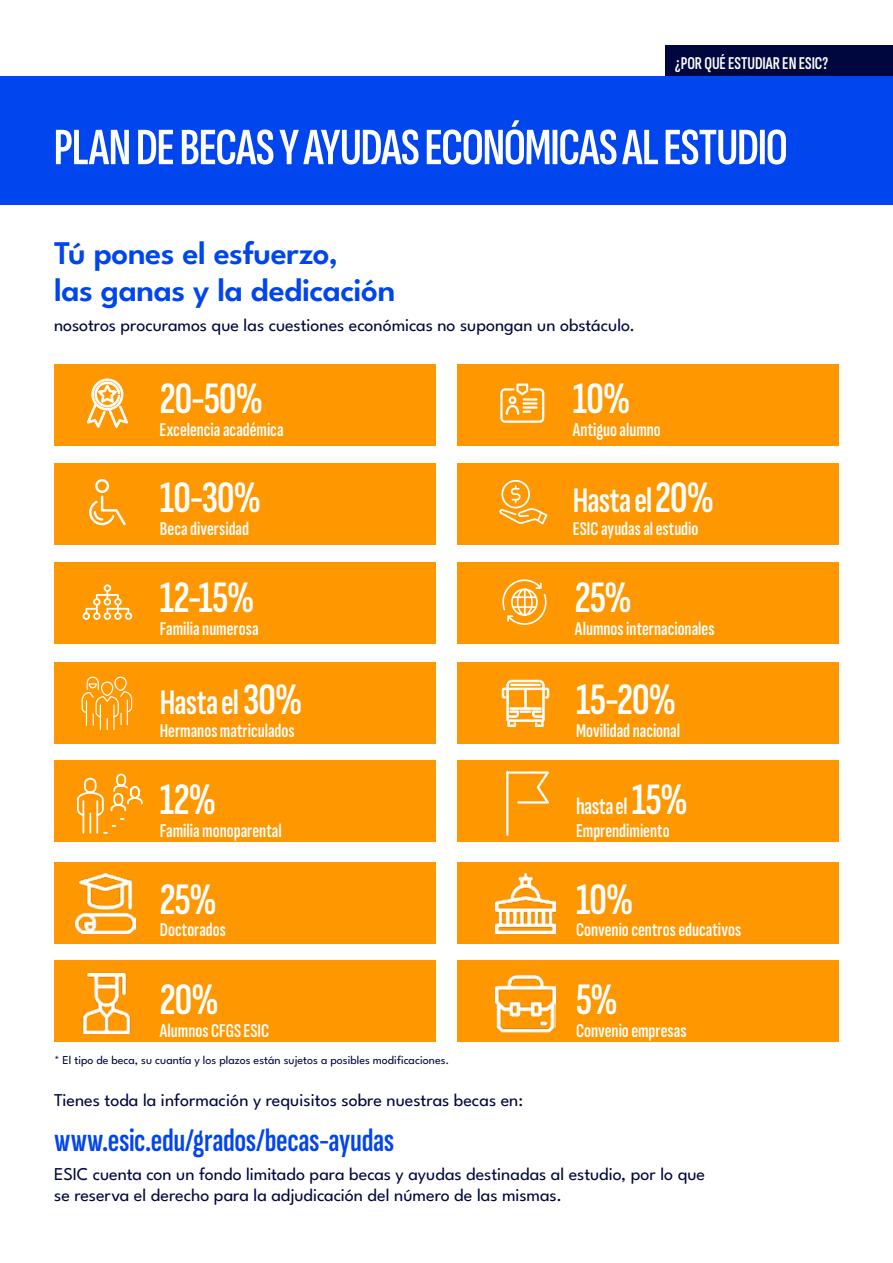
<style>
.page{position:relative;width:893px;height:1263px;background:#fff}
.page>*{position:absolute;margin:0;border:0;box-sizing:border-box;transform-origin:0 0}
.t1{font:600 extra-condensed 52.5px "Sofia Sans";letter-spacing:-.025em;color:#fff}
.t2{font:600 extra-condensed 45px "Sofia Sans";letter-spacing:-.015em;color:#fff}
.t3{font:600 extra-condensed 36px "Sofia Sans";letter-spacing:-.025em;color:#fff}
.t4{font:600 33px/37.5px "League Spartan";letter-spacing:-.015em;color:#0045ee}
.t5{font:600 extra-condensed 33px "Sofia Sans";letter-spacing:-.01em;color:#0045ee}
.t6{font:600 extra-condensed 24px "Sofia Sans";letter-spacing:-.02em;color:#fff}
.t7{font:600 extra-condensed 19.5px "Sofia Sans";color:#fff}
.t8{font:18px/21px "League Spartan";color:#00073e}
.t9{font:600 extra-condensed 18px "Sofia Sans";color:#fff}
.t10{font:12px "League Spartan";color:#00073e}
.s1{font-size:45px}
</style>
<div class="page">
<div style="left:665px;top:45px;width:228px;height:31px;background:#00073e"></div>
<div style="left:0;top:76px;width:893px;height:129px;background:#0045ee"></div>
<div style="left:55px;top:364px;width:381px;height:82px;background:#ff9700"></div>
<div style="left:458px;top:364px;width:381px;height:82px;background:#ff9700"></div>
<div style="left:55px;top:463px;width:381px;height:82px;background:#ff9700"></div>
<div style="left:457px;top:463px;width:381px;height:82px;background:#ff9700"></div>
<div style="left:55px;top:562px;width:381px;height:81px;background:#ff9700"></div>
<div style="left:458px;top:562px;width:381px;height:81px;background:#ff9700"></div>
<div style="left:55px;top:662px;width:381px;height:82px;background:#ff9700"></div>
<div style="left:458px;top:662px;width:381px;height:82px;background:#ff9700"></div>
<svg style="left:89px;top:479px;width:37px;height:46px"></svg>
<svg style="left:83px;top:584px;width:49px;height:36px"></svg>
<div style="left:55px;top:760px;width:381px;height:82px;background:#ff9700"></div>
<div style="left:458px;top:760px;width:381px;height:82px;background:#ff9700"></div>
<svg style="left:506px;top:771px;width:43px;height:65px"></svg>
<svg style="left:87px;top:379px;width:41px;height:49px"></svg>
<svg style="left:502px;top:680px;width:47px;height:47px"></svg>
<svg style="left:500px;top:383px;width:44px;height:40px"></svg>
<hr style="left:523px;top:402px;width:14px;height:3px;background:#fff">
<svg style="left:499px;top:480px;width:48px;height:44px"></svg>
<svg style="left:502px;top:579px;width:45px;height:46px"></svg>
<svg style="left:77px;top:773px;width:66px;height:61px"></svg>
<svg style="left:81px;top:676px;width:52px;height:55px"></svg>
<div style="left:55px;top:862px;width:381px;height:81px;background:#ff9700"></div>
<div style="left:458px;top:862px;width:381px;height:81px;background:#ff9700"></div>
<div style="left:55px;top:960px;width:381px;height:82px;background:#ff9700"></div>
<div style="left:458px;top:960px;width:381px;height:82px;background:#ff9700"></div>
<img style="left:82px;top:973px;width:49px;height:60px">
<img style="left:75px;top:873px;width:60px;height:60px">
<img style="left:495px;top:873px;width:60px;height:60px">
<img style="left:495px;top:975px;width:61px;height:58px">
<p class="t9" style="left:675px;top:53px;width:155px">¿POR QUÉ ESTUDIAR EN ESIC?</p>
<h1 class="t1" style="left:54px;top:117px;width:736px">PLAN DE BECAS Y AYUDAS ECONÓMICAS AL ESTUDIO</h1>
<h3 class="t4" style="left:54px;top:231px;width:343px">Tú pones el esfuerzo,<br>las ganas y la dedicación</h3>
<p class="t8" style="left:54px;top:313px;width:583px">nosotros procuramos que las cuestiones económicas no supongan un obstáculo.</p>
<h2 class="t2" style="left:160px;top:373px;width:105px">20-50%</h2>
<h2 class="t2" style="left:573px;top:373px;width:59px">10%</h2>
<p class="t7" style="left:160px;top:419px;width:126px">Excelencia académica</p>
<p class="t7" style="left:573px;top:419px;width:90px">Antiguo alumno</p>
<h2 class="t2" style="left:160px;top:472px;width:103px">10-30%</h2>
<h3 class="t3" style="left:573px;top:480px;width:143px">Hasta el <span class="s1">20%</span></h3>
<p class="t7" style="left:160px;top:518px;width:91px">Beca diversidad</p>
<p class="t7" style="left:573px;top:518px;width:127px">ESIC ayudas al estudio</p>
<h2 class="t2" style="left:160px;top:572px;width:96px">12-15%</h2>
<h2 class="t2" style="left:575px;top:572px;width:59px">25%</h2>
<p class="t7" style="left:160px;top:618px;width:100px">Familia numerosa</p>
<p class="t7" style="left:575px;top:618px;width:141px">Alumnos internacionales</p>
<h3 class="t3" style="left:160px;top:681px;width:144px">Hasta el <span class="s1">30%</span></h3>
<h2 class="t2" style="left:576px;top:673px;width:102px">15-20%</h2>
<p class="t7" style="left:160px;top:719px;width:136px">Hermanos matriculados</p>
<p class="t7" style="left:576px;top:719px;width:106px">Movilidad nacional</p>
<h2 class="t2" style="left:160px;top:773px;width:58px">12%</h2>
<h3 class="t6" style="left:576px;top:792px;width:113px">hasta el <span class="s1">15%</span></h3>
<p class="t7" style="left:160px;top:819px;width:124px">Familia monoparental</p>
<p class="t7" style="left:576px;top:819px;width:95px">Emprendimiento</p>
<h2 class="t2" style="left:160px;top:873px;width:59px">25%</h2>
<h2 class="t2" style="left:576px;top:873px;width:59px">10%</h2>
<p class="t7" style="left:160px;top:919px;width:68px">Doctorados</p>
<p class="t7" style="left:576px;top:919px;width:167px">Convenio centros educativos</p>
<h2 class="t2" style="left:160px;top:973px;width:60px">20%</h2>
<h2 class="t2" style="left:576px;top:973px;width:44px">5%</h2>
<p class="t7" style="left:160px;top:1019px;width:111px">Alumnos CFGS ESIC</p>
<p class="t7" style="left:576px;top:1019px;width:112px">Convenio empresas</p>
<p class="t10" style="left:55px;top:1051px;width:396px">* El tipo de beca, su cuantía y los plazos están sujetos a posibles modificaciones.</p>
<p class="t8" style="left:54px;top:1088px;width:470px">Tienes toda la información y requisitos sobre nuestras becas en:</p>
<h3 class="t5" style="left:54px;top:1121px;width:341px">www.esic.edu/grados/becas-ayudas</h3>
<p class="t8" style="left:54px;top:1161px;width:652px">ESIC cuenta con un fondo limitado para becas y ayudas destinadas al estudio, por lo que se reserva el derecho para la adjudicación del número de las mismas.</p>
</div>
